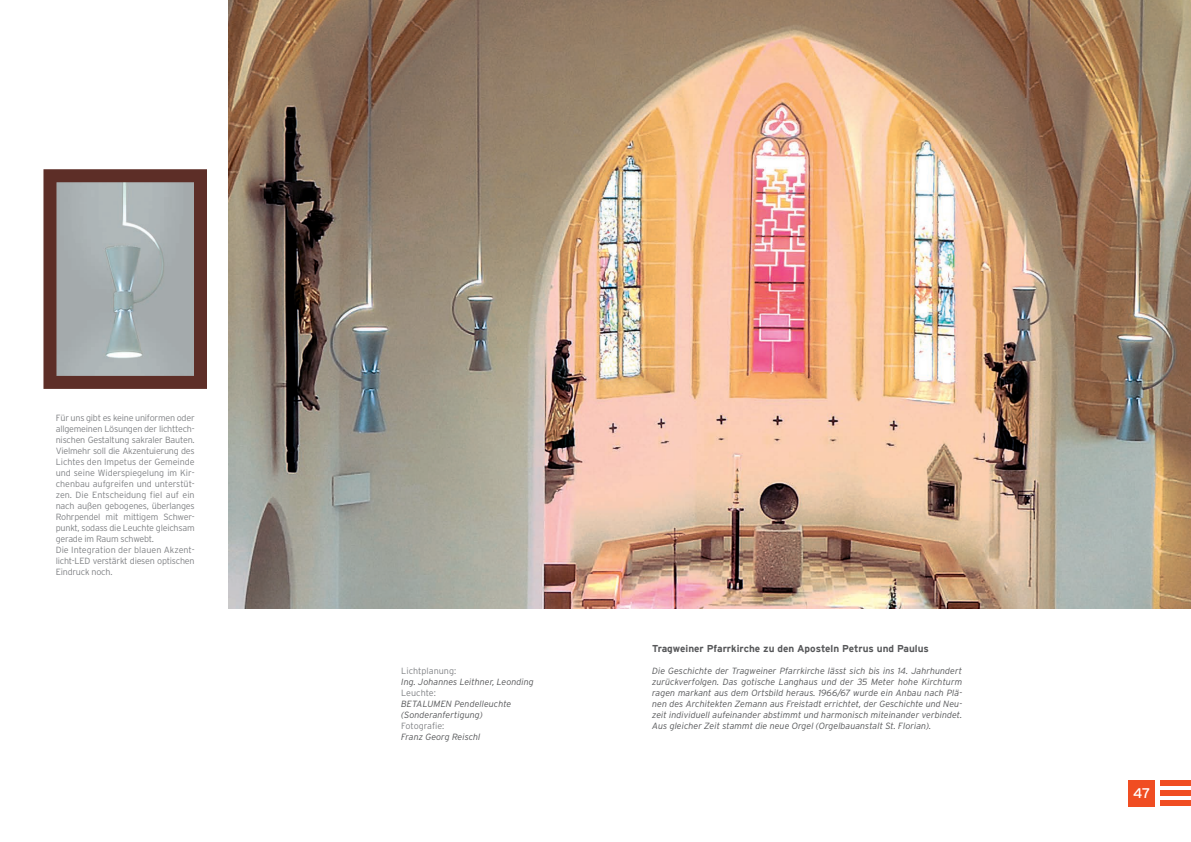
<style>
.page{position:relative;width:1191px;height:842px;background:#fff}
.page>*{position:absolute;margin:0;border:0;box-sizing:border-box;transform-origin:0 0}
.t1{font:14px "Interstate";color:#fff}
.t2{font:700 10px "Interstate";color:#57585a}
.t3{font:italic 300 9px/11px "Interstate";color:#57585a;text-align:justify}
.t4{font:300 9px/11px "Interstate";letter-spacing:-.025em;color:#808285}
.t5{font:300 9px "Interstate";letter-spacing:-.005em;color:#808285}
.t6{font:300 9px "Interstate";color:#808285}
</style>
<div class="page">
<img style="left:229px;top:0;width:962px;height:608px">
<svg style="left:43px;top:169px;width:164px;height:220px;background:#958e8e"></svg>
<div style="left:1160px;top:780px;width:31px;height:5px;background:#f04d22"></div>
<div style="left:1160px;top:790px;width:31px;height:5px;background:#f04d22"></div>
<div style="left:1160px;top:801px;width:31px;height:5px;background:#f04d22"></div>
<div style="left:1129px;top:780px;width:26px;height:26px;background:#f04d22"></div>
<p class="t4" style="left:56px;top:412px;width:140px">Für uns gibt es keine uniformen oder allgemeinen Lösungen der lichttech&shy;nischen Gestaltung sakraler Bauten.<br>Vielmehr soll die Akzentuierung des Lichtes den Impetus der Gemeinde und seine Widerspiegelung im Kir&shy;chenbau aufgreifen und unterstüt&shy;zen. Die Entscheidung fiel auf ein nach außen gebogenes, überlanges Rohrpendel mit mittigem Schwer&shy;punkt, sodass die Leuchte gleichsam gerade im Raum schwebt.<br>Die Integration der blauen Akzent&shy;licht-LED verstärkt diesen optischen Eindruck noch.</p>
<p class="t6" style="left:401px;top:666px;width:56px">Lichtplanung:</p>
<p class="t3" style="left:401px;top:676px;width:134px">Ing. Johannes Leithner, Leonding</p>
<p class="t5" style="left:401px;top:688px;width:36px">Leuchte:</p>
<p class="t3" style="left:401px;top:698px;width:112px">BETALUMEN Pendelleuchte (Sonderanfertigung)</p>
<p class="t5" style="left:401px;top:721px;width:45px">Fotografie:</p>
<p class="t3" style="left:401px;top:731px;width:81px">Franz Georg Reischl</p>
<p class="t2" style="left:652px;top:643px;width:278px">Tragweiner Pfarrkirche zu den Aposteln Petrus und Paulus</p>
<p class="t3" style="left:652px;top:665px;width:311px">Die Geschichte der Tragweiner Pfarrkirche lässt sich bis ins 14. Jahrhundert zurückverfolgen. Das gotische Langhaus und der 35 Meter hohe Kirchturm ragen markant aus dem Ortsbild heraus. 1966/67 wurde ein Anbau nach Plä&shy;nen des Architekten Zemann aus Freistadt errichtet, der Geschichte und Neu&shy;zeit individuell aufeinander abstimmt und harmonisch miteinander verbindet.<br>Aus gleicher Zeit stammt die neue Orgel (Orgelbauanstalt St. Florian).</p>
<h1 class="t1" style="left:1133px;top:785px;width:19px">47</h1>
</div>
